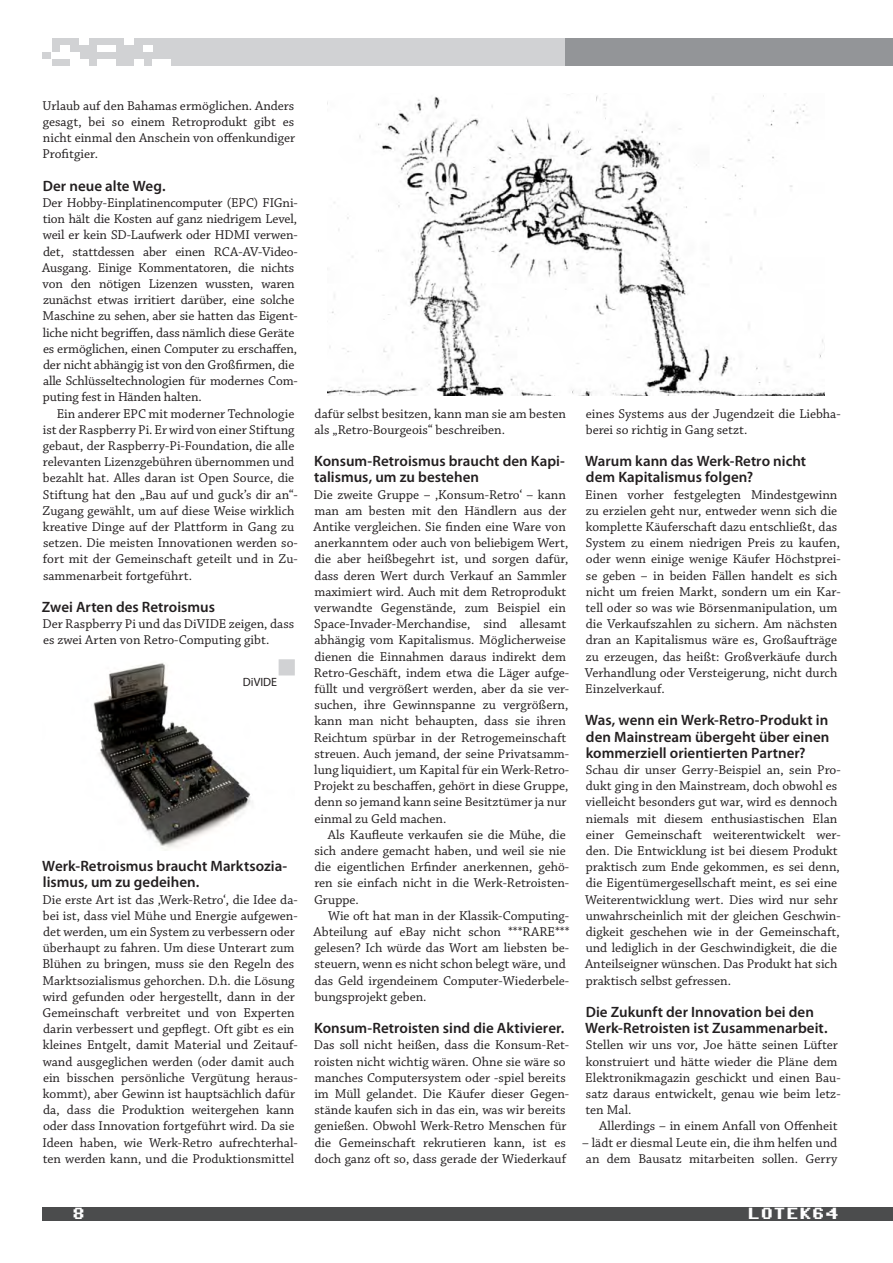
<style>
.page{position:relative;width:893px;height:1263px;background:#fff}
.page>*{position:absolute;margin:0;border:0;box-sizing:border-box;transform-origin:0 0}
.t1{font:16.5px "Commodore 64";color:#fff}
.t2{font:600 15px/16.2px "Myriad Pro";color:#231f20}
.t3{font:13.5px/16.2px "Chaparral Pro";color:#231f20}
.t4{font:12px "Myriad Pro";color:#231f20}
</style>
<div class="page">
<div style="left:43px;top:38px;width:522px;height:27px;background:#d1d2d4"></div>
<div style="left:565px;top:38px;width:328px;height:27px;background:#939598"></div>
<div style="left:143px;top:45px;width:9px;height:7px;background:#fff"></div>
<div style="left:52px;top:52px;width:9px;height:7px;background:#fff"></div>
<div style="left:61px;top:45px;width:9px;height:7px;background:#fff"></div>
<div style="left:43px;top:38px;width:9px;height:7px;background:#fff"></div>
<div style="left:125px;top:38px;width:9px;height:7px;background:#fff"></div>
<div style="left:79px;top:38px;width:9px;height:7px;background:#fff"></div>
<div style="left:97px;top:45px;width:10px;height:7px;background:#fff"></div>
<div style="left:107px;top:45px;width:9px;height:7px;background:#fff"></div>
<div style="left:43px;top:45px;width:9px;height:7px;background:#fff"></div>
<div style="left:61px;top:52px;width:9px;height:7px;background:#fff"></div>
<div style="left:70px;top:52px;width:9px;height:7px;background:#fff"></div>
<div style="left:70px;top:59px;width:9px;height:6px;background:#fff"></div>
<div style="left:79px;top:59px;width:9px;height:6px;background:#fff"></div>
<div style="left:97px;top:59px;width:10px;height:6px;background:#fff"></div>
<div style="left:107px;top:59px;width:9px;height:6px;background:#fff"></div>
<div style="left:134px;top:59px;width:9px;height:6px;background:#fff"></div>
<div style="left:152px;top:59px;width:9px;height:6px;background:#fff"></div>
<div style="left:161px;top:59px;width:10px;height:6px;background:#fff"></div>
<div style="left:43px;top:59px;width:9px;height:6px;background:#fff"></div>
<div style="left:43px;top:1207px;width:850px;height:13px;background:#4b4c4d"></div>
<img style="left:327px;top:95px;width:497px;height:300px">
<img style="left:93px;top:661px;width:202px;height:189px">
<div style="left:279px;top:659px;width:16px;height:16px;background:#d1d2d4;border:1px solid #d1d2d4"></div>
<p class="t3" style="left:42px;top:98px;width:254px;text-align:justify">Urlaub auf den Bahamas ermöglichen. Anders gesagt, bei so einem Retroprodukt gibt es nicht einmal den Anschein von offenkundiger Profitgier.</p>
<p class="t2" style="left:43px;top:177px;width:124px">Der neue alte Weg.</p>
<p class="t3" style="left:42px;top:195px;width:257px">Der Hobby-Einplatinencomputer (EPC) FIGni&shy;tion hält die Kosten auf ganz niedrigem Level, weil er kein SD-Laufwerk oder HDMI verwen&shy;det, stattdessen aber einen RCA-AV-Video-Ausgang. Einige Kommentatoren, die nichts von den nötigen Lizenzen wussten, waren zunächst etwas irritiert darüber, eine solche Maschine zu sehen, aber sie hatten das Eigent&shy;liche nicht begriffen, dass nämlich diese Geräte es ermöglichen, einen Computer zu erschaffen, der nicht abhängig ist von den Großfirmen, die alle Schlüsseltechnologien für modernes Com&shy;puting fest in Händen halten.</p>
<p class="t3" style="left:43px;top:406px;width:257px;text-indent:14px">Ein anderer EPC mit moderner Technologie ist der Raspberry Pi. Er wird von einer Stiftung gebaut, der Raspberry-Pi-Foundation, die alle relevanten Lizenzgebühren übernommen und bezahlt hat. Alles daran ist Open Source, die Stiftung hat den „Bau auf und guck’s dir an“- Zugang gewählt, um auf diese Weise wirklich kreative Dinge auf der Plattform in Gang zu setzen. Die meisten Innovationen werden so&shy;fort mit der Gemeinschaft geteilt und in Zu&shy;sammenarbeit fortgeführt.</p>
<p class="t2" style="left:42px;top:598px;width:175px">Zwei Arten des Retroismus</p>
<p class="t3" style="left:42px;top:616px;width:253px">Der Raspberry Pi und das DiVIDE zeigen, dass es zwei Arten von Retro-Computing gibt.</p>
<p class="t4" style="left:243px;top:674px;width:36px">DiVIDE</p>
<p class="t2" style="left:42px;top:858px;width:246px">Werk-Retroismus braucht Marktsozia&shy;lismus, um zu gedeihen.</p>
<p class="t3" style="left:42px;top:892px;width:257px">Die erste Art ist das ‚Werk-Retro‘, die Idee da&shy;bei ist, dass viel Mühe und Energie aufgewen&shy;det werden, um ein System zu verbessern oder überhaupt zu fahren. Um diese Unterart zum Blühen zu bringen, muss sie den Regeln des Marktsozialismus gehorchen. D.h. die Lösung wird gefunden oder hergestellt, dann in der Gemeinschaft verbreitet und von Experten darin verbessert und gepflegt. Oft gibt es ein kleines Entgelt, damit Material und Zeitauf&shy;wand ausgeglichen werden (oder damit auch ein bisschen persönliche Vergütung heraus&shy;kommt), aber Gewinn ist hauptsächlich dafür da, dass die Produktion weitergehen kann oder dass Innovation fortgeführt wird. Da sie Ideen haben, wie Werk-Retro aufrechterhal&shy;ten werden kann, und die Produktionsmittel</p>
<p class="t3" style="left:314px;top:406px;width:253px">dafür selbst besitzen, kann man sie am besten als „Retro-Bourgeois“ beschreiben.</p>
<p class="t2" style="left:314px;top:453px;width:252px">Konsum-Retroismus braucht den Kapi&shy;talismus, um zu bestehen</p>
<p class="t3" style="left:314px;top:487px;width:257px">Die zweite Gruppe – ‚Konsum-Retro‘ – kann man am besten mit den Händlern aus der Antike vergleichen. Sie finden eine Ware von anerkanntem oder auch von beliebigem Wert, die aber heißbegehrt ist, und sorgen dafür, dass deren Wert durch Verkauf an Sammler maximiert wird. Auch mit dem Retroprodukt verwandte Gegenstände, zum Beispiel ein Space-Invader-Merchandise, sind allesamt abhängig vom Kapitalismus. Möglicherweise dienen die Einnahmen daraus indirekt dem Retro-Geschäft, indem etwa die Läger aufge&shy;füllt und vergrößert werden, aber da sie ver&shy;suchen, ihre Gewinnspanne zu vergrößern, kann man nicht behaupten, dass sie ihren Reichtum spürbar in der Retrogemeinschaft streuen. Auch jemand, der seine Privatsamm&shy;lung liquidiert, um Kapital für ein Werk-Retro-Projekt zu beschaffen, gehört in diese Gruppe, denn so jemand kann seine Besitztümer ja nur einmal zu Geld machen.</p>
<p class="t3" style="left:314px;top:827px;width:257px;text-indent:14px">Als Kaufleute verkaufen sie die Mühe, die sich andere gemacht haben, und weil sie nie die eigentlichen Erfinder anerkennen, gehö&shy;ren sie einfach nicht in die Werk-Retroisten-Gruppe.</p>
<p class="t3" style="left:314px;top:908px;width:258px;text-indent:14px">Wie oft hat man in der Klassik-Computing-Abteilung auf eBay nicht schon ***RARE*** gelesen? Ich würde das Wort am liebsten be&shy;steuern, wenn es nicht schon belegt wäre, und das Geld irgendeinem Computer-Wiederbele&shy;bungsprojekt geben.</p>
<p class="t2" style="left:314px;top:1020px;width:252px">Konsum-Retroisten sind die Aktivierer.</p>
<p class="t3" style="left:314px;top:1038px;width:257px">Das soll nicht heißen, dass die Konsum-Ret&shy;roisten nicht wichtig wären. Ohne sie wäre so manches Computersystem oder -spiel bereits im Müll gelandet. Die Käufer dieser Gegen&shy;stände kaufen sich in das ein, was wir bereits genießen. Obwohl Werk-Retro Menschen für die Gemeinschaft rekrutieren kann, ist es doch ganz oft so, dass gerade der Wiederkauf</p>
<p class="t3" style="left:586px;top:406px;width:256px">eines Systems aus der Jugendzeit die Liebha&shy;berei so richtig in Gang setzt.</p>
<p class="t2" style="left:585px;top:453px;width:222px">Warum kann das Werk-Retro nicht dem Kapitalismus folgen?</p>
<p class="t3" style="left:585px;top:487px;width:257px">Einen vorher festgelegten Mindestgewinn zu erzielen geht nur, entweder wenn sich die komplette Käuferschaft dazu entschließt, das System zu einem niedrigen Preis zu kaufen, oder wenn einige wenige Käufer Höchstprei&shy;se geben – in beiden Fällen handelt es sich nicht um freien Markt, sondern um ein Kar&shy;tell oder so was wie Börsenmanipulation, um die Verkaufszahlen zu sichern. Am nächsten dran an Kapitalismus wäre es, Großaufträge zu erzeugen, das heißt: Großverkäufe durch Verhandlung oder Versteigerung, nicht durch Einzelverkauf.</p>
<p class="t2" style="left:585px;top:712px;width:246px;text-align:justify">Was, wenn ein Werk-Retro-Produkt in den Mainstream übergeht über einen kommerziell orientierten Partner?</p>
<p class="t3" style="left:585px;top:762px;width:257px">Schau dir unser Gerry-Beispiel an, sein Pro&shy;dukt ging in den Mainstream, doch obwohl es vielleicht besonders gut war, wird es dennoch niemals mit diesem enthusiastischen Elan einer Gemeinschaft weiterentwickelt wer&shy;den. Die Entwicklung ist bei diesem Produkt praktisch zum Ende gekommen, es sei denn, die Eigentümergesellschaft meint, es sei eine Weiterentwicklung wert. Dies wird nur sehr unwahrscheinlich mit der gleichen Geschwin&shy;digkeit geschehen wie in der Gemeinschaft, und lediglich in der Geschwindigkeit, die die Anteilseigner wünschen. Das Produkt hat sich praktisch selbst gefressen.</p>
<p class="t2" style="left:585px;top:1003px;width:244px">Die Zukunft der Innovation bei den<br>Werk-Retroisten ist Zusammenarbeit.</p>
<p class="t3" style="left:585px;top:1038px;width:257px">Stellen wir uns vor, Joe hätte seinen Lüfter konstruiert und hätte wieder die Pläne dem Elektronikmagazin geschickt und einen Bau&shy;satz daraus entwickelt, genau wie beim letz&shy;ten Mal.</p>
<p class="t3" style="left:599px;top:1119px;width:240px">Allerdings – in einem Anfall von Offenheit</p>
<p class="t3" style="left:582px;top:1135px;width:257px">– lädt er diesmal Leute ein, die ihm helfen und an dem Bausatz mitarbeiten sollen. Gerry</p>
<p class="t1" style="left:72px;top:1206px;width:14px">8</p>
<p class="t1" style="left:747px;top:1206px;width:92px">LOTEK64</p>
</div>
